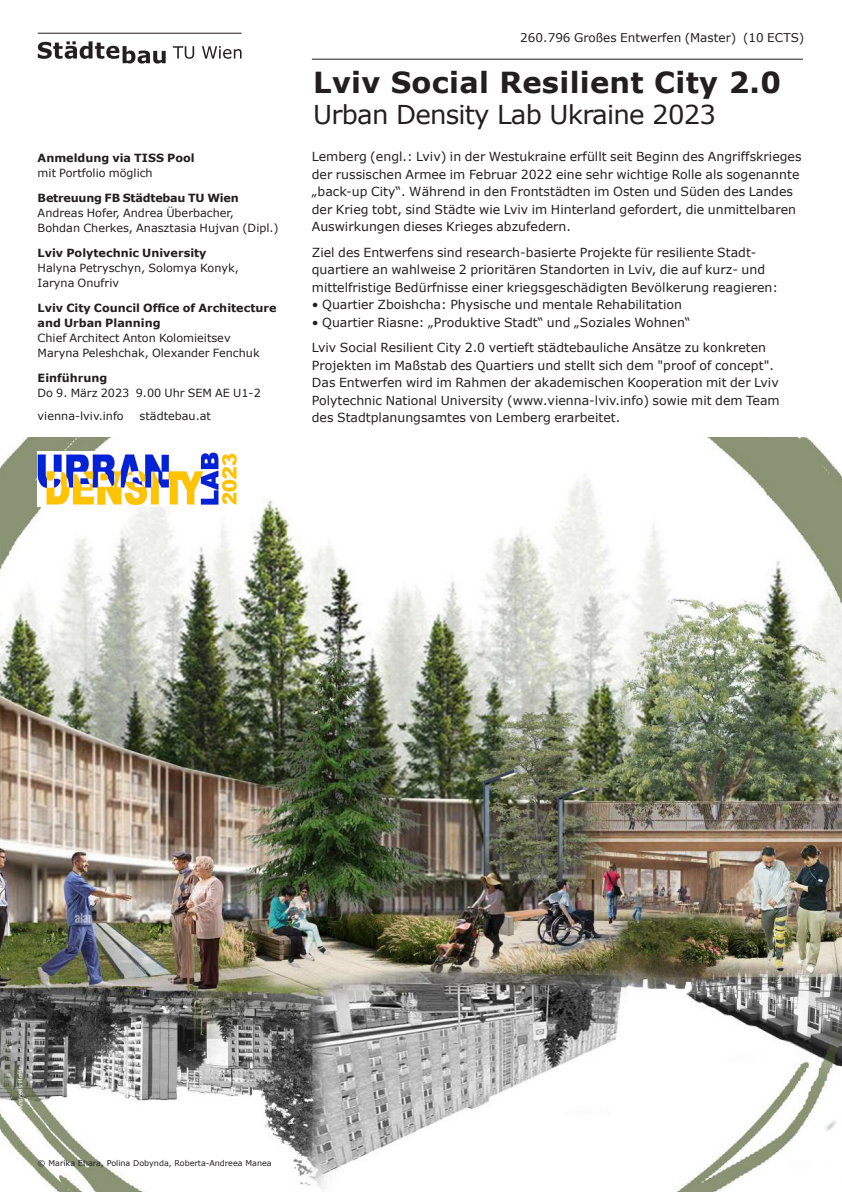
<style>
.page{position:relative;width:842px;height:1192px;background:#fff}
.page>*{position:absolute;margin:0;border:0;box-sizing:border-box;transform-origin:0 0}
.t1{font:700 29px "Verdana";letter-spacing:.01em;color:#231f20}
.t2{font:26px "Verdana";letter-spacing:-.03em;color:#231f20}
.Haupttext__Subtitel{font:12.5px/17.5px "Verdana";color:#231f20}
.Haupttext__Subtitel-2{font:12.05px "Verdana";color:#231f20}
.Subtexte_de_Verdana{font:11.25px "Verdana";color:#231f20}
.Subtexte_de_Verdana-2{font:700 11.25px "Verdana";color:#231f20}
.Subtexte_de_Verdana-3{font:700 11.25px "Verdana";letter-spacing:-.02em;color:#231f20}
.Zwischenüberschrift{font:700 11.25px "Verdana";color:#231f20}
.Zwischenüberschrift-2{font:11.25px "Verdana";color:#231f20}
.t3{font:8px "Verdana";color:#231f20}
.t4{font:6px "Verdana";color:#fff}
.s1{font-weight:700}
</style>
<div class="page">
<hr style="left:312px;top:59px;width:491px;height:1px;background:#231f20">
<svg style="left:38px;top:41px;width:128px;height:23px"></svg>
<svg style="left:173px;top:46px;width:69px;height:13px"></svg>
<hr style="left:38px;top:33px;width:204px;height:1px;background:#231f20">
<img style="left:0;top:437px;width:842px;height:755px">
<img style="left:38px;top:451px;width:204px;height:55px">
<p class="Zwischenüberschrift" style="left:38px;top:150px;width:158px">Anmeldung via TISS Pool</p>
<p class="Zwischenüberschrift-2" style="left:38px;top:165px;width:117px">mit Portfolio möglich</p>
<p class="Subtexte_de_Verdana-3" style="left:38px;top:190px;width:203px">Betreuung FB Städtebau TU Wien</p>
<p class="Subtexte_de_Verdana" style="left:38px;top:205px;width:198px">Andreas Hofer, Andrea Überbacher,</p>
<p class="Subtexte_de_Verdana" style="left:38px;top:220px;width:243px">Bohdan Cherkes, Anasztasia Hujvan (Dipl.)</p>
<p class="Subtexte_de_Verdana-2" style="left:38px;top:245px;width:170px">Lviv Polytechnic University</p>
<p class="Subtexte_de_Verdana" style="left:38px;top:260px;width:203px">Halyna Petryschyn, Solomya Konyk,</p>
<p class="Subtexte_de_Verdana" style="left:38px;top:275px;width:83px">Iaryna Onufriv</p>
<p class="Subtexte_de_Verdana-2" style="left:38px;top:300px;width:240px">Lviv City Council Office of Architecture</p>
<p class="Subtexte_de_Verdana-2" style="left:38px;top:315px;width:125px">and Urban Planning</p>
<p class="Subtexte_de_Verdana" style="left:38px;top:330px;width:195px">Chief Architect Anton Kolomieitsev</p>
<p class="Subtexte_de_Verdana" style="left:38px;top:345px;width:224px">Maryna Peleshchak, Olexander Fenchuk</p>
<p class="Subtexte_de_Verdana-2" style="left:38px;top:370px;width:71px">Einführung</p>
<p class="Subtexte_de_Verdana" style="left:38px;top:385px;width:225px">Do 9. März 2023 9.00 Uhr SEM AE U1-2</p>
<p class="Subtexte_de_Verdana" style="left:38px;top:409px;width:88px">vienna-lviv.info</p>
<p class="Subtexte_de_Verdana" style="left:140px;top:409px;width:73px">städtebau.at</p>
<p class="Haupttext__Subtitel-2" style="left:520px;top:30px;width:286px">260.796 Großes Entwerfen (Master) (10 ECTS)</p>
<p class="t1" style="left:313px;top:64px;width:469px">Lviv Social Resilient City 2.0</p>
<p class="t2" style="left:313px;top:98px;width:404px">Urban Density Lab Ukraine 2023</p>
<p class="Haupttext__Subtitel" style="left:312px;top:148px;width:491px">Lemberg (engl.: Lviv) in der Westukraine erfüllt seit Beginn des Angriffskrieges der russischen Armee im Februar 2022 eine sehr wichtige Rolle als sogenannte „back-up City“. Während in den Frontstädten im Osten und Süden des Landes der Krieg tobt, sind Städte wie Lviv im Hinterland gefordert, die unmittelbaren Auswirkungen dieses Krieges abzufedern.</p>
<p class="Haupttext__Subtitel" style="left:312px;top:244px;width:468px">Ziel des Entwerfens sind research-basierte Projekte für resiliente Stadt&shy;quartiere an wahlweise 2 prioritären Standorten in Lviv, die auf kurz- und mittelfristige Bedürfnisse einer kriegsgeschädigten Bevölkerung reagieren:</p>
<p class="Haupttext__Subtitel" style="left:312px;top:296px;width:372px">• Quartier Zboishcha: Physische und mentale Rehabilitation</p>
<p class="Haupttext__Subtitel" style="left:312px;top:314px;width:380px">• Quartier Riasne: „Produktive Stadt“ und „Soziales Wohnen“</p>
<p class="Haupttext__Subtitel" style="left:312px;top:339px;width:464px">Lviv Social Resilient City 2.0 vertieft städtebauliche Ansätze zu konkreten<br>Projekten im Maßstab des Quartiers und stellt sich dem "proof of concept".</p>
<p class="Haupttext__Subtitel" style="left:312px;top:374px;width:469px">Das Entwerfen wird im Rahmen der akademischen Kooperation mit der Lviv<br>Polytechnic National University (www.vienna-lviv.info) sowie mit dem Team</p>
<p class="Haupttext__Subtitel" style="left:312px;top:409px;width:310px">des Stadtplanungsamtes von Lemberg erarbeitet.</p>
<p class="t4" style="left:17px;top:1117px;width:52px;rotate:-90deg"><span class="s1">©</span> Andreas Hofer</p>
<p class="t3" style="left:38px;top:1157px;width:235px">© Marika Ehara, Polina Dobynda, Roberta-Andreea Manea</p>
</div>
